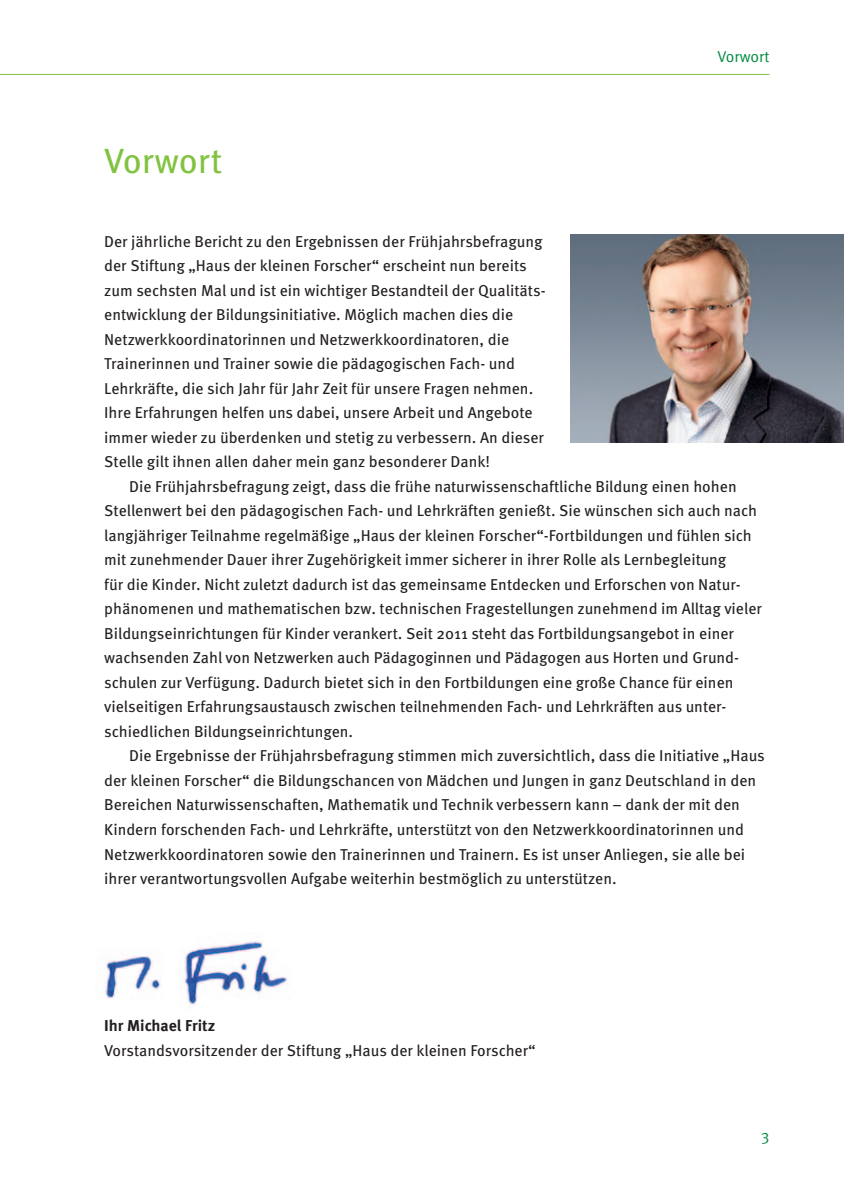
<style>
.page{position:relative;width:844px;height:1191px;background:#fff}
.page>*{position:absolute;margin:0;border:0;box-sizing:border-box;transform-origin:0 0}
.t1{font:35px "Meta Pro";color:#81c340}
.t2{font:15.75px/24.5px "Meta Pro";color:#231f20}
.t3{font:700 15.75px "Meta Pro";color:#231f20}
.t4{font:15.75px "Meta Pro";color:#008a41}
</style>
<div class="page">
<hr style="left:0;top:74px;width:769px;height:1px;background:#81c340">
<img style="left:570px;top:234px;width:273px;height:209px">
<img style="left:105px;top:941px;width:183px;height:64px">
<h1 class="t1" style="left:104px;top:139px;width:119px">Vorwort</h1>
<p class="t4" style="left:717px;top:47px;width:54px">Vorwort</p>
<p class="t2" style="left:104px;top:229px;width:441px">Der jährliche Bericht zu den Ergebnissen der Frühjahrsbefragung der Stiftung „Haus der kleinen Forscher“ erscheint nun bereits zum sechsten Mal und ist ein wichtiger Bestandteil der Qualitäts&shy;entwicklung der Bildungsinitiative. Möglich machen dies die Netzwerkkoordinatorinnen und Netzwerkkoordinatoren, die Trainerinnen und Trainer sowie die pädagogischen Fach- und Lehrkräfte, die sich Jahr für Jahr Zeit für unsere Fragen nehmen.<br>Ihre Erfahrungen helfen uns dabei, unsere Arbeit und Angebote immer wieder zu überdenken und stetig zu verbessern. An dieser Stelle gilt ihnen allen daher mein ganz besonderer Dank!</p>
<p class="t2" style="left:104px;top:474px;width:659px;text-indent:25px">Die Frühjahrsbefragung zeigt, dass die frühe naturwissenschaftliche Bildung einen hohen Stellenwert bei den pädagogischen Fach- und Lehrkräften genießt. Sie wünschen sich auch nach langjähriger Teilnahme regelmäßige „Haus der kleinen Forscher“-Fortbildungen und fühlen sich mit zunehmender Dauer ihrer Zugehörigkeit immer sicherer in ihrer Rolle als Lernbegleitung<br>für die Kinder. Nicht zuletzt dadurch ist das gemeinsame Entdecken und Erforschen von Natur&shy;phänomenen und mathematischen bzw. technischen Fragestellungen zunehmend im Alltag vieler Bildungseinrichtungen für Kinder verankert. Seit 2011 steht das Fortbildungsangebot in einer wachsenden Zahl von Netzwerken auch Pädagoginnen und Pädagogen aus Horten und Grund&shy;schulen zur Verfügung. Dadurch bietet sich in den Fortbildungen eine große Chance für einen vielseitigen Erfahrungsaustausch zwischen teilnehmenden Fach- und Lehrkräften aus unter&shy;schiedlichen Bildungseinrichtungen.</p>
<p class="t2" style="left:104px;top:744px;width:662px;text-indent:25px">Die Ergebnisse der Frühjahrsbefragung stimmen mich zuversichtlich, dass die Initiative „Haus der kleinen Forscher“ die Bildungschancen von Mädchen und Jungen in ganz Deutschland in den Bereichen Naturwissenschaften, Mathematik und Technik verbessern kann – dank der mit den Kindern forschenden Fach- und Lehrkräfte, unterstützt von den Netzwerkkoordinatorinnen und Netzwerkkoordinatoren sowie den Trainerinnen und Trainern. Es ist unser Anliegen, sie alle bei ihrer verantwortungsvollen Aufgabe weiterhin bestmöglich zu unterstützen.</p>
<p class="t3" style="left:104px;top:1015px;width:112px">Ihr Michael Fritz</p>
<p class="t2" style="left:104px;top:1038px;width:433px">Vorstandsvorsitzender der Stiftung „Haus der kleinen Forscher“</p>
<p class="t4" style="left:761px;top:1126px;width:10px">3</p>
</div>
